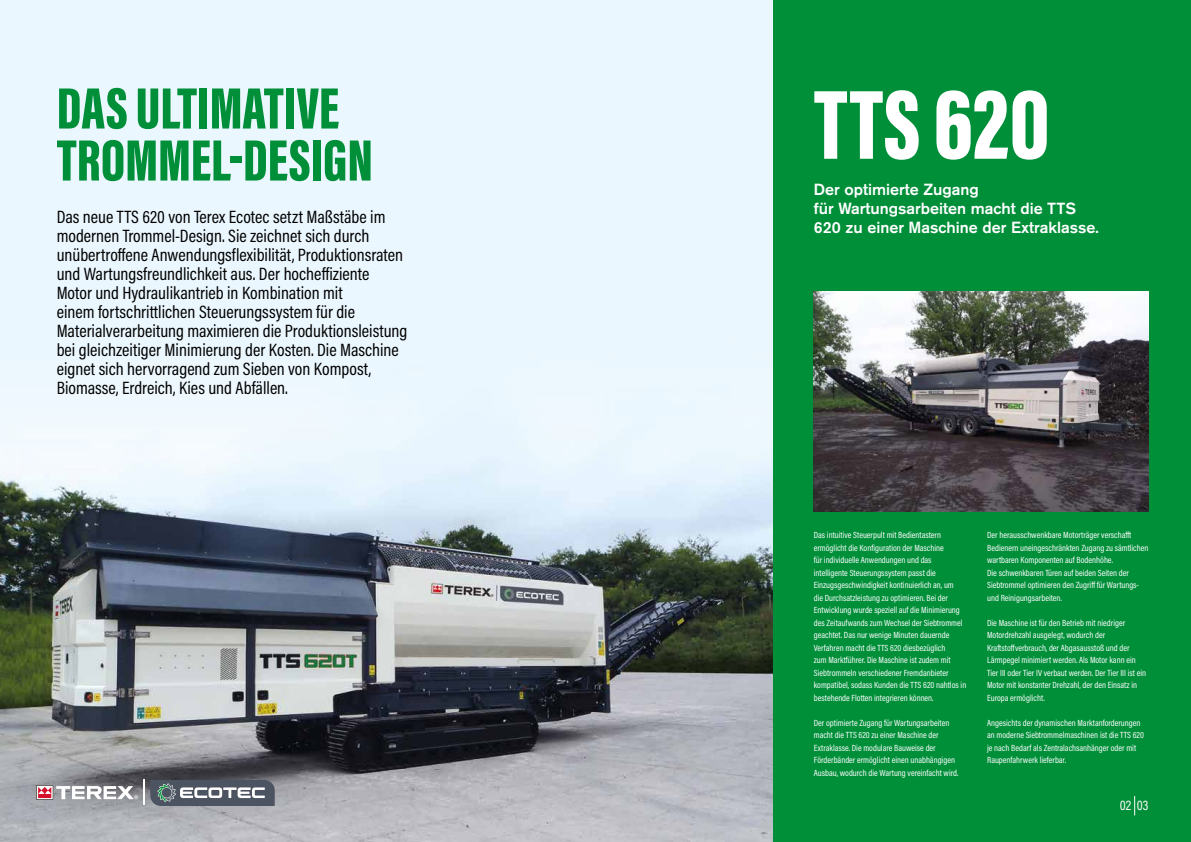
<style>
.page{position:relative;width:1191px;height:842px;background:#fff}
.page>*{position:absolute;margin:0;border:0;box-sizing:border-box;transform-origin:0 0}
.t1{font:900 101.1px "Acumin Pro Extra Cond";color:#fff}
.t2{font:900 60px/52px "Acumin Pro Extra Cond";color:#008f39}
.t3{font:18px/19px "Acumin Pro Cond";color:#000}
.t4{font:500 16px/19.2px "Akzidenz Grotesk Pro";color:#fff}
.t5{font:14px "Acumin Pro Cond";color:#fff}
.t6{font:9px/12.5px "Acumin Pro Cond";color:#fff}
</style>
<div class="page">
<div style="left:0;top:0;width:773px;height:842px;background:#ebf7fe"></div>
<img style="left:0;top:445px;width:773px;height:397px">
<div style="left:773px;top:0;width:418px;height:842px;background:#008f39"></div>
<svg style="left:1134px;top:796px;width:1px;height:19px"></svg>
<img style="left:814px;top:291px;width:334px;height:221px">
<svg style="left:36px;top:785px;width:102px;height:15px;background:#beb1b6"></svg>
<svg style="left:144px;top:779px;width:131px;height:27px;background:#6c737c"></svg>
<h2 class="t2" style="left:57px;top:82px;width:318px">DAS ULTIMATIVE<br>TROMMEL-DESIGN</h2>
<p class="t3" style="left:57px;top:207px;width:352px">Das neue TTS 620 von Terex Ecotec setzt Maßstäbe im modernen Trommel-Design. Sie zeichnet sich durch unübertroffene Anwendungsflexibilität, Produktionsraten und Wartungsfreundlichkeit aus. Der hocheffiziente Motor und Hydraulikantrieb in Kombination mit<br>einem fortschrittlichen Steuerungssystem für die Materialverarbeitung maximieren die Produktionsleistung bei gleichzeitiger Minimierung der Kosten. Die Maschine eignet sich hervorragend zum Sieben von Kompost, Biomasse, Erdreich, Kies und Abfällen.</p>
<h1 class="t1" style="left:814px;top:63px;width:237px">TTS 620</h1>
<h3 class="t4" style="left:814px;top:179px;width:286px">Der optimierte Zugang<br>für Wartungsarbeiten macht die TTS<br>620 zu einer Maschine der Extraklasse.</h3>
<p class="t6" style="left:814px;top:529px;width:154px">Das intuitive Steuerpult mit Bedientastern ermöglicht die Konfiguration der Maschine<br>für individuelle Anwendungen und das intelligente Steuerungssystem passt die Einzugsgeschwindigkeit kontinuierlich an, um<br>die Durchsatzleistung zu optimieren. Bei der Entwicklung wurde speziell auf die Minimierung des Zeitaufwands zum Wechsel der Siebtrommel geachtet. Das nur wenige Minuten dauernde Verfahren macht die TTS 620 diesbezüglich<br>zum Marktführer. Die Maschine ist zudem mit Siebtrommeln verschiedener Fremdanbieter kompatibel, sodass Kunden die TTS 620 nahtlos in bestehende Flotten integrieren können.</p>
<p class="t6" style="left:814px;top:716px;width:146px">Der optimierte Zugang für Wartungsarbeiten macht die TTS 620 zu einer Maschine der Extraklasse. Die modulare Bauweise der Förderbänder ermöglicht einen unabhängigen Ausbau, wodurch die Wartung vereinfacht wird.</p>
<p class="t6" style="left:987px;top:529px;width:163px">Der herausschwenkbare Motorträger verschafft Bedienern uneingeschränkten Zugang zu sämtlichen wartbaren Komponenten auf Bodenhöhe.<br>Die schwenkbaren Türen auf beiden Seiten der Siebtrommel optimieren den Zugriff für Wartungs&shy;und Reinigungsarbeiten.</p>
<p class="t6" style="left:987px;top:616px;width:160px">Die Maschine ist für den Betrieb mit niedriger Motordrehzahl ausgelegt, wodurch der Kraftstoffverbrauch, der Abgasausstoß und der Lärmpegel minimiert werden. Als Motor kann ein Tier III oder Tier IV verbaut werden. Der Tier III ist ein Motor mit konstanter Drehzahl, der den Einsatz in Europa ermöglicht.</p>
<p class="t6" style="left:987px;top:716px;width:158px">Angesichts der dynamischen Marktanforderungen an moderne Siebtrommelmaschinen ist die TTS 620 je nach Bedarf als Zentralachsanhänger oder mit Raupenfahrwerk lieferbar.</p>
<h3 class="t5" style="left:1119px;top:796px;width:30px">02 03</h3>
</div>
